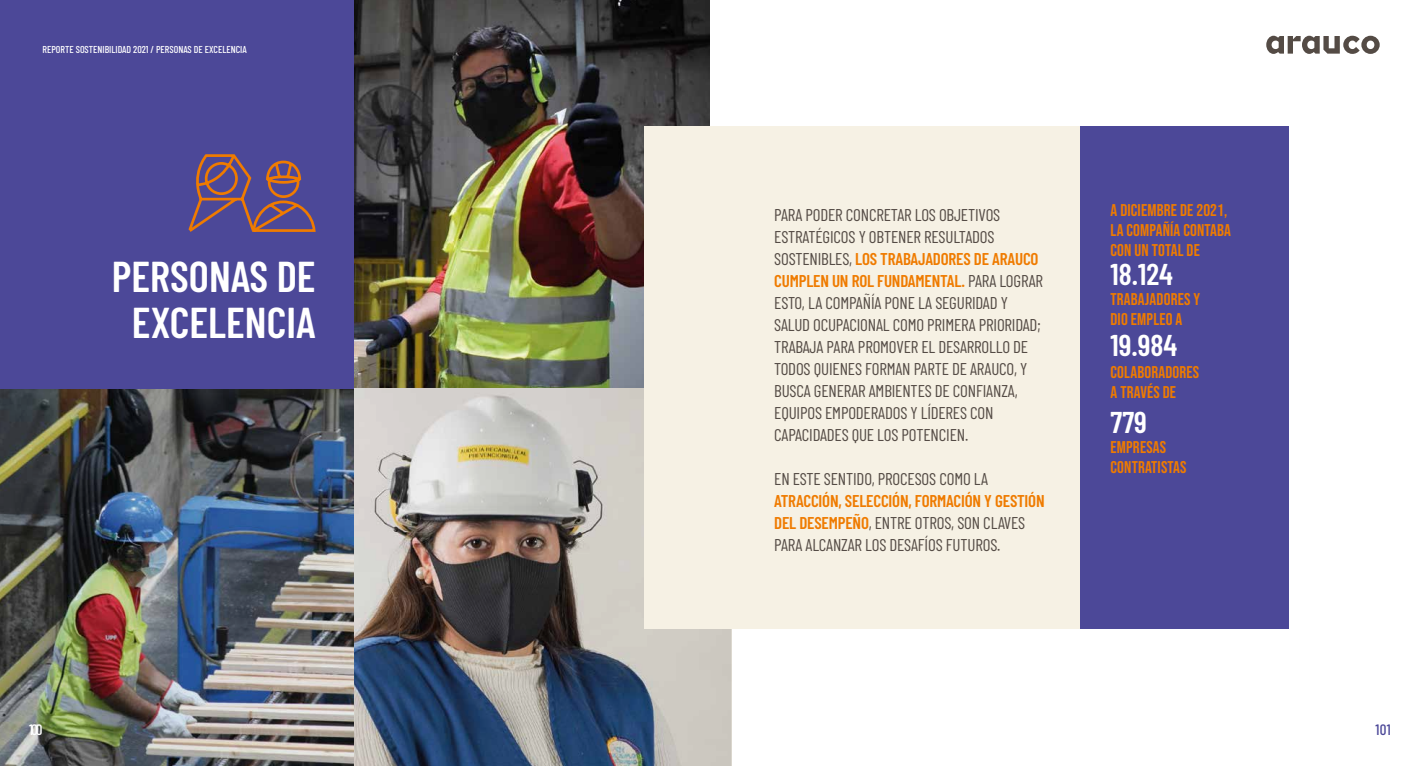
<style>
.page{position:relative;width:1418px;height:766px;background:#fff}
.page>*{position:absolute;margin:0;border:0;box-sizing:border-box;transform-origin:0 0}
.t1{font:600 43px/46px "Barlow Condensed";color:#fff;text-align:center}
.t2{font:600 30px "Barlow Condensed";color:#fff}
.t3{font:17px/22px "Barlow Condensed";letter-spacing:-.01em;color:#544b45}
.t4{font:17px/20px "Bebas Neue";letter-spacing:.01em;color:#ef7b00}
.t5{font:500 15px "Barlow Condensed";color:#fff}
.t6{font:500 15px "Barlow Condensed";color:#4c4898}
.t7{font:500 10px "Barlow Condensed";color:#fff}
.s1{font-weight:600;color:#ef7b00}
</style>
<div class="page">
<img style="left:0;top:388px;width:354px;height:377px">
<div style="left:0;top:0;width:354px;height:388px;background:#4c4898"></div>
<img style="left:354px;top:0;width:355px;height:388px">
<img style="left:354px;top:388px;width:377px;height:377px">
<svg style="left:188px;top:154px;width:128px;height:78px"></svg>
<div style="left:643px;top:126px;width:524px;height:502px;background:#f6f1e4"></div>
<div style="left:1080px;top:126px;width:208px;height:502px;background:#4c4898"></div>
<svg style="left:1266px;top:36px;width:113px;height:18px"></svg>
<p class="t7" style="left:43px;top:42px;width:206px">REPORTE SOSTENIBILIDAD 2021 / PERSONAS DE EXCELENCIA</p>
<h1 class="t1" style="left:112px;top:251px;width:205px">PERSONAS DE<br>EXCELENCIA</h1>
<p class="t3" style="left:774px;top:202px;width:270px">PARA PODER CONCRETAR LOS OBJETIVOS ESTRATÉGICOS Y OBTENER RESULTADOS SOSTENIBLES, <span class="s1">LOS TRABAJADORES DE ARAUCO CUMPLEN UN ROL FUNDAMENTAL.</span> PARA LOGRAR ESTO, LA COMPAÑÍA PONE LA SEGURIDAD Y SALUD OCUPACIONAL COMO PRIMERA PRIORIDAD; TRABAJA PARA PROMOVER EL DESARROLLO DE TODOS QUIENES FORMAN PARTE DE ARAUCO, Y BUSCA GENERAR AMBIENTES DE CONFIANZA, EQUIPOS EMPODERADOS Y LÍDERES CON CAPACIDADES QUE LOS POTENCIEN.</p>
<p class="t3" style="left:774px;top:466px;width:215px">EN ESTE SENTIDO, PROCESOS COMO LA</p>
<p class="t3" style="left:774px;top:488px;width:272px"><span class="s1">ATRACCIÓN, SELECCIÓN, FORMACIÓN Y GESTIÓN<br>DEL DESEMPEÑO</span>, ENTRE OTROS, SON CLAVES<br>PARA ALCANZAR LOS DESAFÍOS FUTUROS.</p>
<p class="t4" style="left:1110px;top:200px;width:122px">A DICIEMBRE DE 2021,<br>LA COMPAÑÍA CONTABA<br>CON UN TOTAL DE</p>
<p class="t4" style="left:1110px;top:288px;width:91px">TRABAJADORES Y<br>DIO EMPLEO A</p>
<h2 class="t2" style="left:1110px;top:252px;width:64px">18.124</h2>
<h2 class="t2" style="left:1110px;top:324px;width:68px">19.984</h2>
<p class="t4" style="left:1110px;top:361px;width:90px">COLABORADORES<br>A TRAVÉS DE</p>
<h2 class="t2" style="left:1110px;top:400px;width:38px">779</h2>
<p class="t4" style="left:1110px;top:437px;width:77px">EMPRESAS<br>CONTRATISTAS</p>
<p class="t5" style="left:29px;top:718px;width:15px">100</p>
<p class="t6" style="left:1375px;top:718px;width:17px">101</p>
</div>
